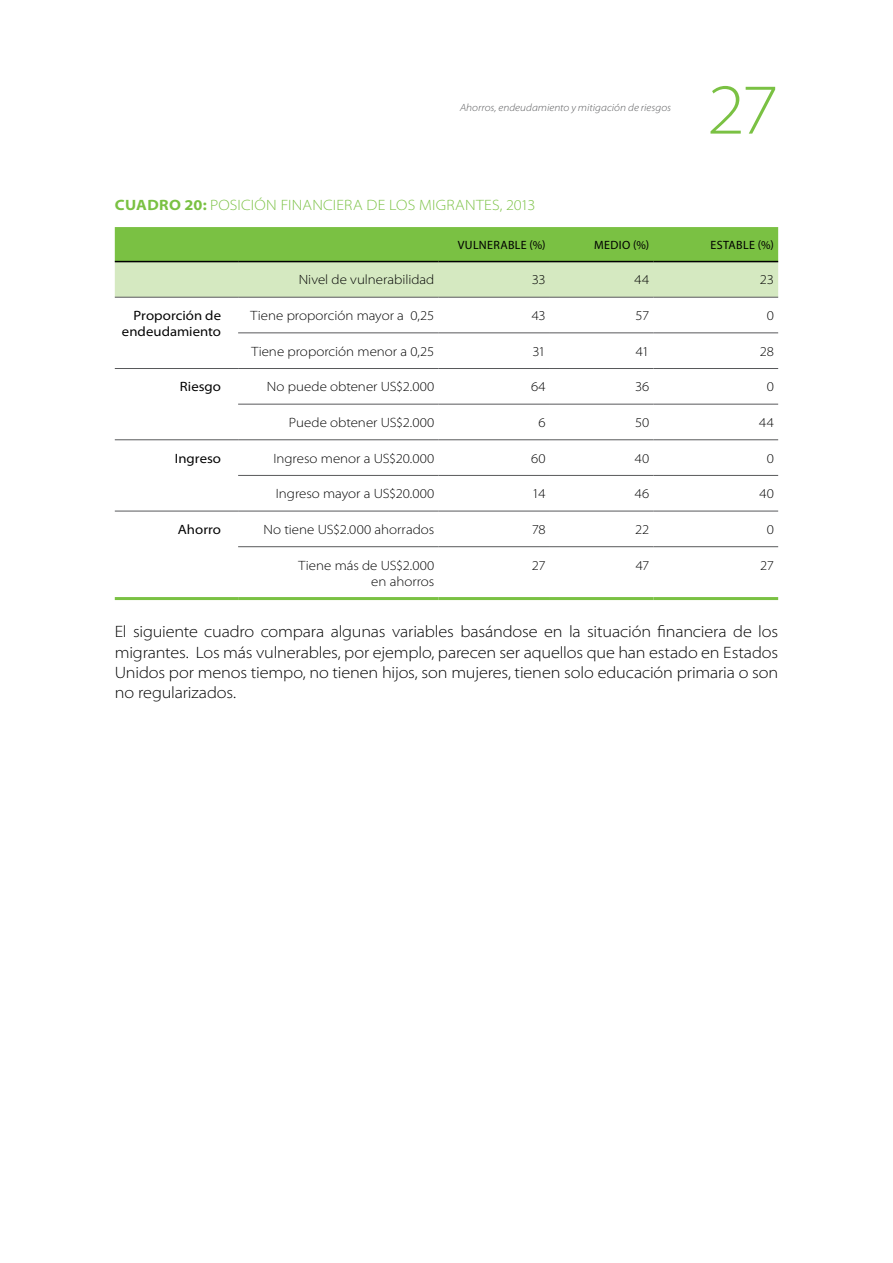
<style>
.page{position:relative;width:893px;height:1263px;background:#fff}
.page>*{position:absolute;margin:0;border:0;box-sizing:border-box;transform-origin:0 0}
.t1{font:300 semi-expanded 72px "Myriad Pro";color:#7ac143}
.t2{font:300 semi-expanded 16.5px/20.2px "Myriad Pro";letter-spacing:-.01em;color:#000;text-align:justify}
.t3{font:300 semi-expanded 15px "Myriad Pro";letter-spacing:-.02em;color:#7ac143}
.t4{font:700 semi-expanded 15px "Myriad Pro";color:#7ac143}
.t5{font:300 semi-expanded 13.5px/16.2px "Myriad Pro";color:#000;text-align:right}
.t6{font:semi-expanded 13.5px/16.2px "Myriad Pro";letter-spacing:.005em;color:#000;text-align:right}
.t7{font:12px "Myriad Pro";letter-spacing:.03em;color:#000}
.t8{font:italic 300 semi-expanded 10.5px "Myriad Pro";letter-spacing:.005em;color:#58595b}
.s1{font-weight:300}
</style>
<div class="page">
<svg style="left:115px;top:227px;width:663px;height:70px;background:#a6d381"></svg>
<svg style="left:115px;top:333px;width:663px;height:215px"></svg>
<hr style="left:115px;top:297px;width:123px;height:1px;background:#58595b">
<hr style="left:238px;top:297px;width:201px;height:1px;background:#58595b">
<hr style="left:439px;top:297px;width:111px;height:1px;background:#58595b">
<hr style="left:550px;top:297px;width:104px;height:1px;background:#58595b">
<hr style="left:654px;top:297px;width:124px;height:1px;background:#58595b">
<hr style="left:238px;top:332px;width:201px;height:1px;background:#58595b">
<hr style="left:439px;top:332px;width:111px;height:1px;background:#58595b">
<hr style="left:550px;top:332px;width:104px;height:1px;background:#58595b">
<hr style="left:654px;top:332px;width:124px;height:1px;background:#58595b">
<hr style="left:115px;top:368px;width:123px;height:1px;background:#58595b">
<hr style="left:238px;top:368px;width:201px;height:1px;background:#58595b">
<hr style="left:439px;top:368px;width:111px;height:1px;background:#58595b">
<hr style="left:550px;top:368px;width:104px;height:1px;background:#58595b">
<hr style="left:654px;top:368px;width:124px;height:1px;background:#58595b">
<hr style="left:238px;top:404px;width:201px;height:1px;background:#58595b">
<hr style="left:439px;top:404px;width:111px;height:1px;background:#58595b">
<hr style="left:550px;top:404px;width:104px;height:1px;background:#58595b">
<hr style="left:654px;top:404px;width:124px;height:1px;background:#58595b">
<hr style="left:115px;top:439px;width:123px;height:1px;background:#58595b">
<hr style="left:238px;top:439px;width:201px;height:1px;background:#58595b">
<hr style="left:439px;top:439px;width:111px;height:1px;background:#58595b">
<hr style="left:550px;top:439px;width:104px;height:1px;background:#58595b">
<hr style="left:654px;top:439px;width:124px;height:1px;background:#58595b">
<hr style="left:238px;top:475px;width:201px;height:1px;background:#58595b">
<hr style="left:439px;top:475px;width:111px;height:1px;background:#58595b">
<hr style="left:550px;top:475px;width:104px;height:1px;background:#58595b">
<hr style="left:654px;top:475px;width:124px;height:1px;background:#58595b">
<hr style="left:115px;top:511px;width:123px;height:1px;background:#58595b">
<hr style="left:238px;top:511px;width:201px;height:1px;background:#58595b">
<hr style="left:439px;top:511px;width:111px;height:1px;background:#58595b">
<hr style="left:550px;top:511px;width:104px;height:1px;background:#58595b">
<hr style="left:654px;top:511px;width:124px;height:1px;background:#58595b">
<hr style="left:238px;top:546px;width:201px;height:1px;background:#58595b">
<hr style="left:439px;top:546px;width:111px;height:1px;background:#58595b">
<hr style="left:550px;top:546px;width:104px;height:1px;background:#58595b">
<hr style="left:654px;top:546px;width:124px;height:1px;background:#58595b">
<hr style="left:115px;top:597px;width:123px;height:3px;background:#7ac143">
<hr style="left:115px;top:261px;width:123px;height:1px;background:#000">
<hr style="left:238px;top:261px;width:201px;height:1px;background:#000">
<hr style="left:439px;top:261px;width:111px;height:1px;background:#000">
<hr style="left:550px;top:261px;width:104px;height:1px;background:#000">
<hr style="left:654px;top:261px;width:124px;height:1px;background:#000">
<hr style="left:238px;top:597px;width:201px;height:3px;background:#7ac143">
<hr style="left:439px;top:597px;width:111px;height:3px;background:#7ac143">
<hr style="left:550px;top:597px;width:104px;height:3px;background:#7ac143">
<hr style="left:654px;top:597px;width:124px;height:3px;background:#7ac143">
<p class="t8" style="left:460px;top:101px;width:212px">Ahorros, endeudamiento y mitigación de riesgos</p>
<h1 class="t1" style="left:707px;top:66px;width:73px">27</h1>
<p class="t4" style="left:115px;top:195px;width:104px">CUADRO 20: <span class="s1">Posici</span></p>
<p class="t3" style="left:255px;top:196px;width:36px">ón financiera</p>
<p class="t3" style="left:366px;top:196px;width:32px">de los</p>
<p class="t3" style="left:419px;top:196px;width:37px">migrantes</p>
<p class="t3" style="left:500px;top:196px;width:37px">, 2013</p>
<p class="t7" style="left:458px;top:237px;width:89px">VULNERABLE (%)</p>
<p class="t7" style="left:594px;top:237px;width:56px">MEDIO (%)</p>
<p class="t7" style="left:710px;top:237px;width:65px">ESTABLE (%)</p>
<p class="t5" style="left:299px;top:272px;width:137px">Nivel de vulnerabilidad</p>
<p class="t5" style="left:532px;top:272px;width:15px">33</p>
<p class="t5" style="left:635px;top:272px;width:16px">44</p>
<p class="t5" style="left:760px;top:272px;width:16px">23</p>
<p class="t6" style="left:122px;top:307px;width:101px">Proporción de endeudamiento</p>
<p class="t5" style="left:251px;top:307px;width:185px">Tiene proporción mayor a 0,25</p>
<p class="t5" style="left:532px;top:307px;width:15px">43</p>
<p class="t5" style="left:635px;top:307px;width:15px">57</p>
<p class="t5" style="left:767px;top:307px;width:9px">0</p>
<p class="t5" style="left:251px;top:343px;width:185px">Tiene proporción menor a 0,25</p>
<p class="t5" style="left:532px;top:343px;width:15px">31</p>
<p class="t5" style="left:636px;top:343px;width:15px">41</p>
<p class="t5" style="left:760px;top:343px;width:16px">28</p>
<p class="t6" style="left:180px;top:378px;width:43px">Riesgo</p>
<p class="t5" style="left:267px;top:379px;width:169px">No puede obtener US$2.000</p>
<p class="t5" style="left:531px;top:379px;width:16px">64</p>
<p class="t5" style="left:635px;top:379px;width:16px">36</p>
<p class="t5" style="left:767px;top:379px;width:9px">0</p>
<p class="t5" style="left:289px;top:414px;width:147px">Puede obtener US$2.000</p>
<p class="t5" style="left:539px;top:414px;width:9px">6</p>
<p class="t5" style="left:635px;top:414px;width:16px">50</p>
<p class="t5" style="left:759px;top:414px;width:16px">44</p>
<p class="t6" style="left:175px;top:450px;width:48px">Ingreso</p>
<p class="t5" style="left:274px;top:450px;width:162px">Ingreso menor a US$20.000</p>
<p class="t5" style="left:531px;top:450px;width:16px">60</p>
<p class="t5" style="left:635px;top:450px;width:16px">40</p>
<p class="t5" style="left:767px;top:450px;width:9px">0</p>
<p class="t5" style="left:276px;top:486px;width:160px">Ingreso mayor a US$20.000</p>
<p class="t5" style="left:532px;top:486px;width:15px">14</p>
<p class="t5" style="left:635px;top:486px;width:16px">46</p>
<p class="t5" style="left:759px;top:486px;width:16px">40</p>
<p class="t6" style="left:178px;top:521px;width:45px">Ahorro</p>
<p class="t5" style="left:263px;top:521px;width:172px">No tiene US$2.000 ahorrados</p>
<p class="t5" style="left:532px;top:521px;width:15px">78</p>
<p class="t5" style="left:635px;top:521px;width:16px">22</p>
<p class="t5" style="left:767px;top:521px;width:9px">0</p>
<p class="t5" style="left:299px;top:557px;width:137px">Tiene más de US$2.000 en ahorros</p>
<p class="t5" style="left:532px;top:557px;width:15px">27</p>
<p class="t5" style="left:636px;top:557px;width:15px">47</p>
<p class="t5" style="left:760px;top:557px;width:15px">27</p>
<p class="t2" style="left:115px;top:621px;width:665px">El siguiente cuadro compara algunas variables basándose en la situación financiera de los migrantes. Los más vulnerables, por ejemplo, parecen ser aquellos que han estado en Estados Unidos por menos tiempo, no tienen hijos, son mujeres, tienen solo educación primaria o son no regularizados.</p>
</div>
